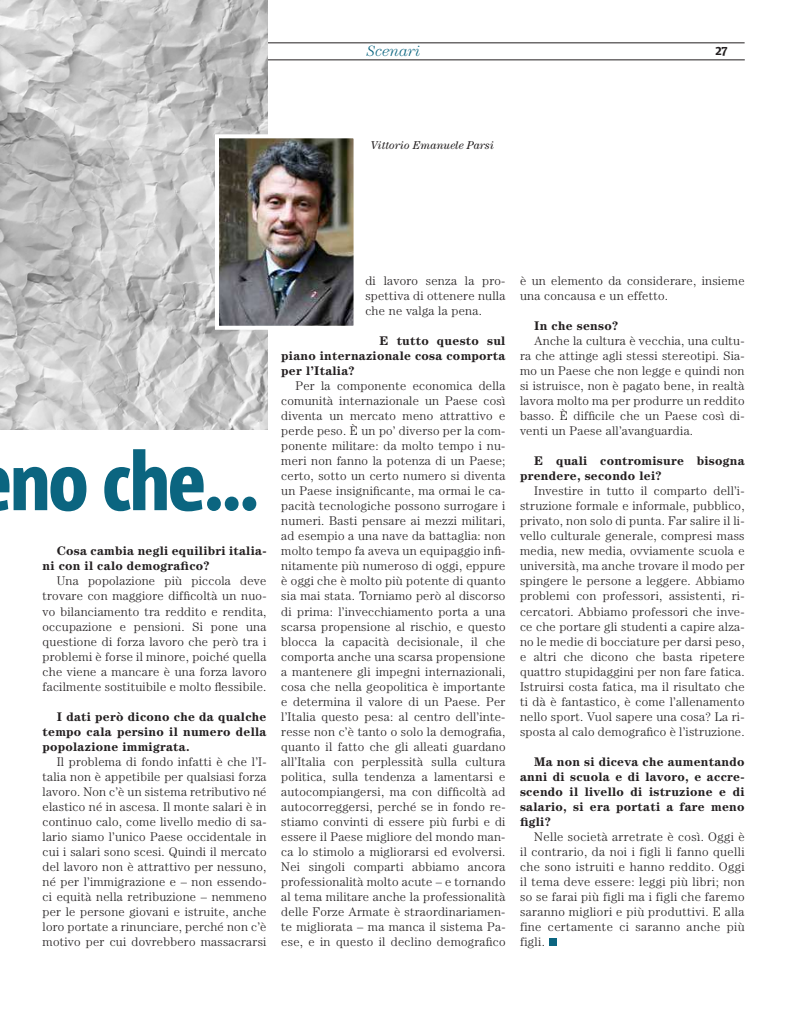
<style>
.page{position:relative;width:798px;height:1028px;background:#fff}
.page>*{position:absolute;margin:0;border:0;box-sizing:border-box;transform-origin:0 0}
.t1{font:800 81.25px "Corpid Cd OT";color:#0b6580}
.t2{font:italic 300 15px "Century";color:#0b6580}
.t3{font:300 12.5px/15px "Century";letter-spacing:.02em;color:#231f20;text-align:justify}
.t4{font:700 12.5px/15px "Century";letter-spacing:.02em;color:#231f20;text-align:justify}
.t5{font:700 12.5px "Unit Slab Pro";color:#231f20}
.t6{font:italic 11.25px "Century";color:#231f20}
</style>
<div class="page">
<hr style="left:43px;top:43px;width:701px;height:1px;background:#231f20">
<hr style="left:43px;top:60px;width:701px;height:1px;background:#231f20">
<div style="left:548px;top:938px;width:8px;height:7px;background:#0b6580"></div>
<img style="left:0;top:0;width:267px;height:430px">
<img style="left:220px;top:139px;width:132px;height:186px">
<div style="left:215px;top:134px;width:142px;height:196px;border:4px solid #fff"></div>
<p class="t2" style="left:366px;top:42px;width:55px">Scenari</p>
<p class="t5" style="left:715px;top:41px;width:14px">27</p>
<p class="t6" style="left:371px;top:138px;width:125px">Vittorio Emanuele Parsi</p>
<h1 class="t1" style="left:10px;top:433px;width:250px">no che...</h1>
<p class="t4" style="left:43px;top:543px;width:225px;text-indent:14px">Cosa cambia negli equilibri italia&shy;ni con il calo demografico?</p>
<p class="t3" style="left:43px;top:573px;width:225px;text-indent:14px">Una popolazione più piccola deve trovare con maggiore difficoltà un nuo&shy;vo bilanciamento tra reddito e rendita, occupazione e pensioni. Si pone una questione di forza lavoro che però tra i problemi è forse il minore, poiché quella che viene a mancare è una forza lavoro facilmente sostituibile e molto flessibile.</p>
<p class="t4" style="left:43px;top:708px;width:225px;text-indent:14px">I dati però dicono che da qualche tempo cala persino il numero della popolazione immigrata.</p>
<p class="t3" style="left:43px;top:753px;width:225px;text-indent:14px">Il problema di fondo infatti è che l’I&shy;talia non è appetibile per qualsiasi forza lavoro. Non c’è un sistema retributivo né elastico né in ascesa. Il monte salari è in continuo calo, come livello medio di sa&shy;lario siamo l’unico Paese occidentale in cui i salari sono scesi. Quindi il mercato del lavoro non è attrattivo per nessuno, né per l’immigrazione e – non essendo&shy;ci equità nella retribuzione – nemmeno per le persone giovani e istruite, anche loro portate a rinunciare, perché non c’è motivo per cui dovrebbero massacrarsi</p>
<p class="t3" style="left:365px;top:273px;width:141px">di lavoro senza la pro&shy;spettiva di ottenere nulla che ne valga la pena.</p>
<p class="t4" style="left:281px;top:333px;width:225px;text-indent:98px">E tutto questo sul piano internazionale cosa comporta per l’Italia?</p>
<p class="t3" style="left:281px;top:378px;width:226px;text-indent:14px">Per la componente economica della comunità internazionale un Paese così diventa un mercato meno attrattivo e perde peso. È un po’ diverso per la com&shy;ponente militare: da molto tempo i nu&shy;meri non fanno la potenza di un Paese; certo, sotto un certo numero si diventa un Paese insignificante, ma ormai le ca&shy;pacità tecnologiche possono surrogare i numeri. Basti pensare ai mezzi militari, ad esempio a una nave da battaglia: non molto tempo fa aveva un equipaggio infi&shy;nitamente più numeroso di oggi, eppure è oggi che è molto più potente di quanto sia mai stata. Torniamo però al discorso di prima: l’invecchiamento porta a una scarsa propensione al rischio, e questo blocca la capacità decisionale, il che comporta anche una scarsa propensione a mantenere gli impegni internazionali, cosa che nella geopolitica è importante e determina il valore di un Paese. Per l’Italia questo pesa: al centro dell’inte&shy;resse non c’è tanto o solo la demografia, quanto il fatto che gli alleati guardano all’Italia con perplessità sulla cultura politica, sulla tendenza a lamentarsi e autocompiangersi, ma con difficoltà ad autocorreggersi, perché se in fondo re&shy;stiamo convinti di essere più furbi e di essere il Paese migliore del mondo man&shy;ca lo stimolo a migliorarsi ed evolversi.<br>Nei singoli comparti abbiamo ancora professionalità molto acute – e tornando al tema militare anche la professionalità delle Forze Armate è straordinariamen&shy;te migliorata – ma manca il sistema Pa&shy;ese, e in questo il declino demografico</p>
<p class="t3" style="left:520px;top:273px;width:226px">è un elemento da considerare, insieme una concausa e un effetto.</p>
<p class="t4" style="left:534px;top:318px;width:86px">In che senso?</p>
<p class="t3" style="left:520px;top:333px;width:226px;text-indent:14px">Anche la cultura è vecchia, una cultu&shy;ra che attinge agli stessi stereotipi. Sia&shy;mo un Paese che non legge e quindi non si istruisce, non è pagato bene, in realtà lavora molto ma per produrre un reddito basso. È difficile che un Paese così di&shy;venti un Paese all’avanguardia.</p>
<p class="t4" style="left:520px;top:453px;width:226px;text-indent:14px">E quali contromisure bisogna prendere, secondo lei?</p>
<p class="t3" style="left:520px;top:483px;width:226px;text-indent:14px">Investire in tutto il comparto dell’i&shy;struzione formale e informale, pubblico, privato, non solo di punta. Far salire il li&shy;vello culturale generale, compresi mass media, new media, ovviamente scuola e università, ma anche trovare il modo per spingere le persone a leggere. Abbiamo problemi con professori, assistenti, ri&shy;cercatori. Abbiamo professori che inve&shy;ce che portare gli studenti a capire alza&shy;no le medie di bocciature per darsi peso, e altri che dicono che basta ripetere quattro stupidaggini per non fare fatica.<br>Istruirsi costa fatica, ma il risultato che ti dà è fantastico, è come l’allenamento nello sport. Vuol sapere una cosa? La ri&shy;sposta al calo demografico è l’istruzione.</p>
<p class="t4" style="left:520px;top:753px;width:226px;text-indent:14px">Ma non si diceva che aumentando anni di scuola e di lavoro, e accre&shy;scendo il livello di istruzione e di salario, si era portati a fare meno figli?</p>
<p class="t3" style="left:520px;top:828px;width:226px;text-indent:14px">Nelle società arretrate è così. Oggi è il contrario, da noi i figli li fanno quelli che sono istruiti e hanno reddito. Oggi il tema deve essere: leggi più libri; non so se farai più figli ma i figli che faremo saranno migliori e più produttivi. E alla fine certamente ci saranno anche più figli.</p>
</div>
